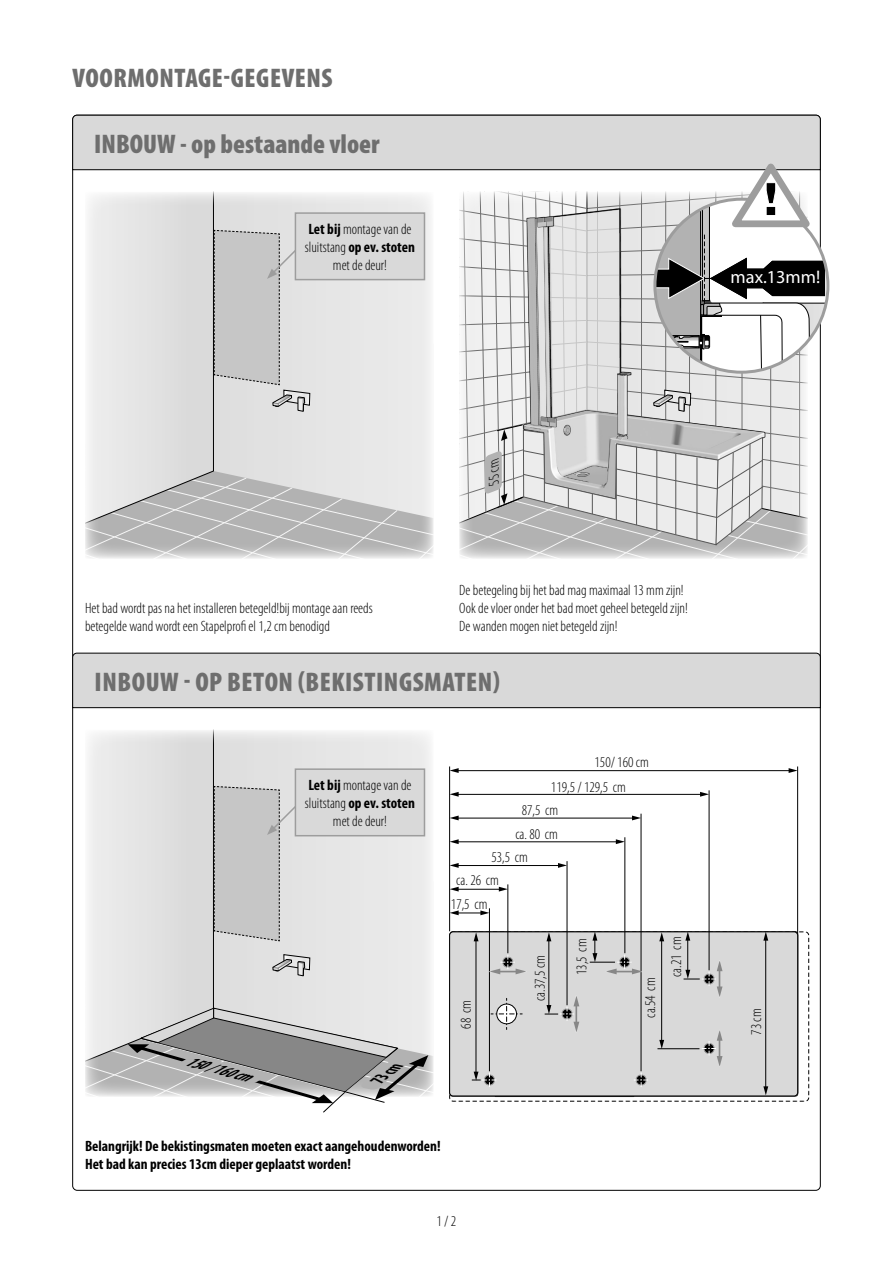
<style>
.page{position:relative;width:893px;height:1263px;background:#fff}
.page>*{position:absolute;margin:0;border:0;box-sizing:border-box;transform-origin:0 0}
.DE_ÜS_für_IHV{font:900 condensed 27px "Myriad Pro";letter-spacing:.02em;color:#6e6e6e}
.DE_ÜS_für_IHV-2{font:900 condensed 27px "Myriad Pro";color:#6e6e6e}
.t1{font:18.3px "Myriad Pro";color:#fff}
.t2{font:300 condensed 15px/18px "Myriad Pro";color:#000;text-align:center}
.t3{font:700 condensed 15px "Myriad Pro";color:#000}
.t4{font:italic 700 condensed 15px "Myriad Pro";color:#000}
.t5{font:italic 300 condensed 15px "Myriad Pro";color:#000}
.s1{font-weight:700}
</style>
<div class="page">
<img style="left:449px;top:866px;width:360px;height:236px">
<div style="left:450px;top:932px;width:348px;height:164px;background:#d9d9d9;border-radius:4px"></div>
<div style="left:449px;top:931px;width:349px;height:165px;border:1px solid #000;border-radius:4px"></div>
<svg style="left:491px;top:998px;width:31px;height:31px"></svg>
<hr style="left:657px;top:1048px;width:42px;height:1px;background:#000">
<hr style="left:507px;top:884px;width:1px;height:69px;background:#000">
<hr style="left:624px;top:837px;width:1px;height:116px;background:#000">
<hr style="left:709px;top:790px;width:1px;height:180px;background:#000">
<hr style="left:449px;top:766px;width:1px;height:165px;background:#000">
<hr style="left:797px;top:766px;width:1px;height:168px;background:#000">
<svg style="left:634px;top:1073px;width:14px;height:14px"></svg>
<hr style="left:567px;top:861px;width:1px;height:144px;background:#000">
<hr style="left:489px;top:908px;width:1px;height:163px;background:#000">
<hr style="left:641px;top:814px;width:1px;height:257px;background:#000">
<svg style="left:450px;top:910px;width:39px;height:5px"></svg>
<hr style="left:457px;top:889px;width:43px;height:1px;background:#000">
<svg style="left:450px;top:887px;width:9px;height:4px"></svg>
<svg style="left:499px;top:887px;width:9px;height:4px"></svg>
<hr style="left:457px;top:865px;width:103px;height:1px;background:#000">
<svg style="left:450px;top:863px;width:9px;height:5px"></svg>
<svg style="left:558px;top:863px;width:9px;height:5px"></svg>
<hr style="left:457px;top:841px;width:160px;height:1px;background:#000">
<svg style="left:450px;top:839px;width:9px;height:5px"></svg>
<svg style="left:616px;top:839px;width:9px;height:5px"></svg>
<hr style="left:457px;top:818px;width:177px;height:1px;background:#000">
<svg style="left:450px;top:815px;width:9px;height:5px"></svg>
<svg style="left:632px;top:815px;width:9px;height:5px"></svg>
<hr style="left:457px;top:794px;width:245px;height:1px;background:#000">
<svg style="left:450px;top:792px;width:9px;height:5px"></svg>
<svg style="left:700px;top:792px;width:9px;height:5px"></svg>
<hr style="left:457px;top:770px;width:333px;height:1px;background:#000">
<svg style="left:450px;top:768px;width:9px;height:5px"></svg>
<svg style="left:789px;top:768px;width:9px;height:5px"></svg>
<hr style="left:687px;top:939px;width:1px;height:32px;background:#000">
<svg style="left:685px;top:931px;width:5px;height:10px"></svg>
<hr style="left:661px;top:940px;width:1px;height:101px;background:#000">
<svg style="left:659px;top:932px;width:5px;height:9px"></svg>
<svg style="left:659px;top:1040px;width:5px;height:9px"></svg>
<hr style="left:476px;top:940px;width:1px;height:133px;background:#000">
<svg style="left:474px;top:932px;width:4px;height:9px"></svg>
<svg style="left:472px;top:1072px;width:24px;height:15px"></svg>
<hr style="left:548px;top:940px;width:1px;height:67px;background:#000">
<svg style="left:546px;top:932px;width:5px;height:9px"></svg>
<hr style="left:765px;top:939px;width:1px;height:149px;background:#000">
<svg style="left:763px;top:931px;width:5px;height:10px"></svg>
<svg style="left:763px;top:1086px;width:5px;height:9px"></svg>
<svg style="left:489px;top:955px;width:37px;height:19px"></svg>
<svg style="left:590px;top:931px;width:53px;height:43px"></svg>
<svg style="left:545px;top:995px;width:34px;height:37px"></svg>
<svg style="left:702px;top:1031px;width:20px;height:35px"></svg>
<svg style="left:684px;top:960px;width:38px;height:37px"></svg>
<svg style="left:85px;top:730px;width:348px;height:383px;background:#d6d6d6"></svg>
<div style="left:72px;top:652px;width:749px;height:56px;background:#d9d9d9"></div>
<div style="left:295px;top:769px;width:129px;height:67px;background:#d9d9d9"></div>
<div style="left:295px;top:768px;width:130px;height:68px;border:2px solid #9d9d9d"></div>
<svg style="left:72px;top:114px;width:756px;height:445px;background:#c2c2c2"></svg>
<h1 class="DE_ÜS_für_IHV" style="left:73px;top:63px;width:261px">VOORMONTAGE-GEGEVENS</h1>
<p class="DE_ÜS_für_IHV-2" style="left:94px;top:129px;width:287px">INBOUW - op bestaande vloer</p>
<p class="t2" style="left:305px;top:220px;width:112px"><span class="s1">Let bij</span> montage van de sluitstang <span class="s1">op ev. stoten </span>met de deur!</p>
<p class="t1" style="left:731px;top:267px;width:91px">max.13mm!</p>
<p class="t5" style="left:486px;top:484px;width:34px;rotate:-90deg">55cm</p>
<p class="t2" style="left:459px;top:582px;width:226px">De betegeling bij het bad mag maximaal 13 mm zijn!</p>
<p class="t2" style="left:459px;top:600px;width:230px">Ook de vloer onder het bad moet geheel betegeld zijn!</p>
<p class="t2" style="left:459px;top:618px;width:160px">De wanden mogen niet betegeld zijn!</p>
<p class="DE_ÜS_für_IHV" style="left:95px;top:666px;width:407px">INBOUW - OP BETON (BEKISTINGSMATEN)</p>
<p class="t2" style="left:85px;top:600px;width:289px">Het bad wordt pas na het installeren betegeld!bij montage aan reeds</p>
<p class="t2" style="left:85px;top:618px;width:246px">betegelde wand wordt een Stapelprofi el 1,2 cm benodigd</p>
<p class="t2" style="left:305px;top:776px;width:112px"><span class="s1">Let bij</span> montage van de sluitstang <span class="s1">op ev. stoten </span>met de deur!</p>
<p class="t4" style="left:187px;top:1052px;width:66px;rotate:15deg">150 / 160 cm</p>
<p class="t4" style="left:373px;top:1074px;width:32px;rotate:-40deg">73 cm</p>
<p class="t2" style="left:595px;top:754px;width:56px">150/ 160 cm</p>
<p class="t2" style="left:551px;top:778px;width:76px">119,5 / 129,5 cm</p>
<p class="t2" style="left:522px;top:801px;width:38px">87,5 cm</p>
<p class="t2" style="left:515px;top:825px;width:44px">ca. 80 cm</p>
<p class="t2" style="left:491px;top:848px;width:38px">53,5 cm</p>
<p class="t2" style="left:456px;top:872px;width:44px">ca. 26 cm</p>
<p class="t2" style="left:451px;top:895px;width:38px">17,5 cm</p>
<p class="t2" style="left:457px;top:1029px;width:30px;rotate:-90deg">68 cm</p>
<p class="t2" style="left:531px;top:1001px;width:47px;rotate:-90deg">ca.37,5 cm</p>
<p class="t2" style="left:573px;top:975px;width:38px;rotate:-90deg">13,5 cm</p>
<p class="t2" style="left:641px;top:1018px;width:42px;rotate:-90deg">ca.54 cm</p>
<p class="t2" style="left:668px;top:977px;width:42px;rotate:-90deg">ca.21 cm</p>
<p class="t3" style="left:85px;top:1138px;width:357px">Belangrijk! De bekistingsmaten moeten exact aangehoudenworden!</p>
<p class="t3" style="left:85px;top:1156px;width:267px">Het bad kan precies 13cm dieper geplaatst worden!</p>
<p class="t2" style="left:436px;top:1212px;width:21px">1 / 2</p>
<p class="t2" style="left:748px;top:1035px;width:28px;rotate:-90deg">73 cm</p>
</div>
